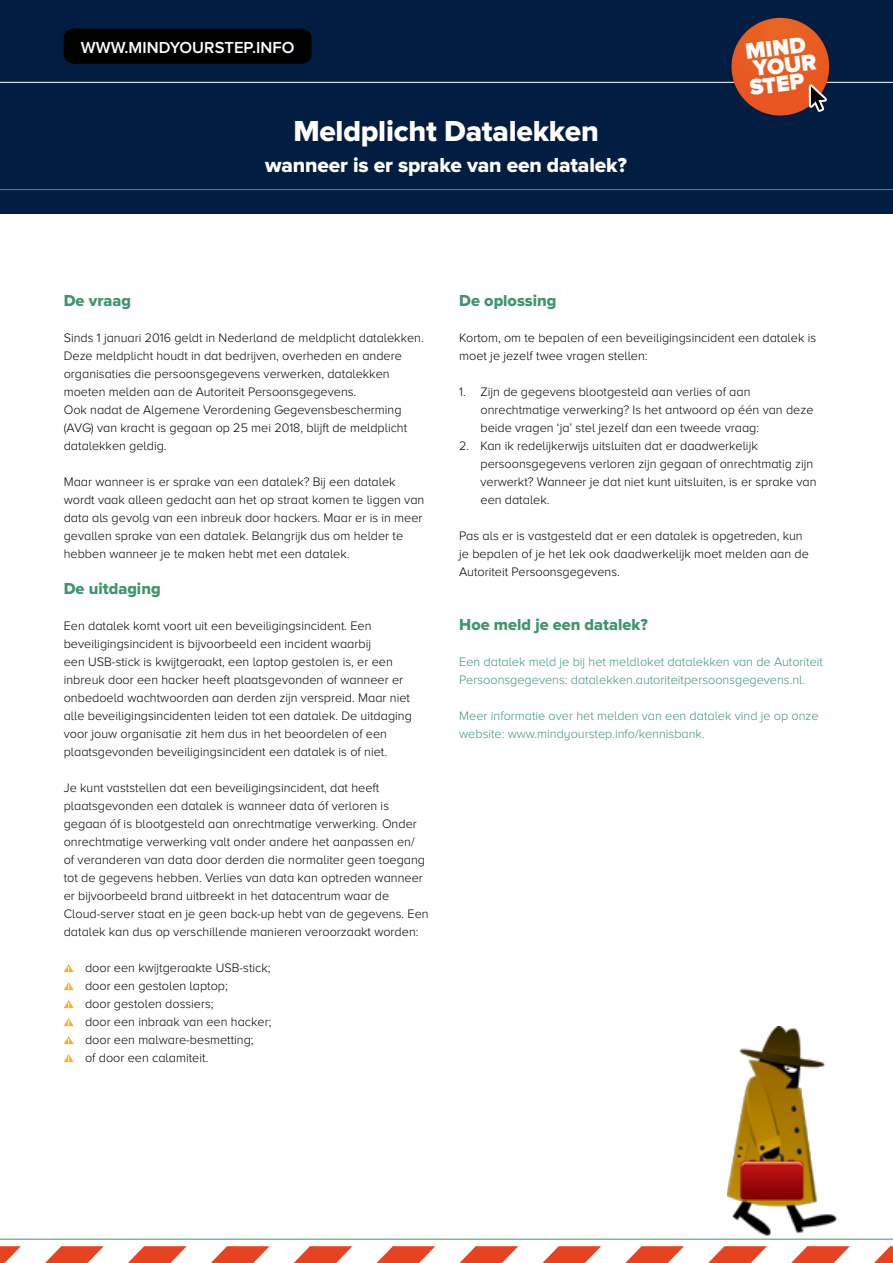
<style>
.page{position:relative;width:893px;height:1263px;background:#fff}
.page>*{position:absolute;margin:0;border:0;box-sizing:border-box;transform-origin:0 0}
.t1{font:30px "Proxima Nova Extrabld";letter-spacing:-.01em;color:#fff}
.t2{font:900 23.1px/18.3px "Proxima Nova";color:#fff}
.t3{font:21px "Proxima Nova Extrabld";letter-spacing:-.01em;color:#fff}
.t4{font:16.5px "Proxima Nova Extrabld";color:#3f956e}
.t5{font:600 16.5px "Proxima Nova A";color:#fff}
.t6{font:300 12.75px/18px "Proxima Nova A";color:#000}
.t7{font:300 12.75px/18px "Proxima Nova A";color:#3f956e}
</style>
<div class="page">
<img style="left:727px;top:1027px;width:112px;height:212px">
<svg style="left:211px;top:1246px;width:59px;height:17px"></svg>
<svg style="left:542px;top:1246px;width:59px;height:17px"></svg>
<svg style="left:874px;top:1246px;width:19px;height:17px"></svg>
<svg style="left:459px;top:1246px;width:59px;height:17px"></svg>
<svg style="left:791px;top:1246px;width:59px;height:17px"></svg>
<svg style="left:294px;top:1246px;width:58px;height:17px"></svg>
<svg style="left:625px;top:1246px;width:59px;height:17px"></svg>
<svg style="left:377px;top:1246px;width:58px;height:17px"></svg>
<svg style="left:0;top:1246px;width:21px;height:17px"></svg>
<svg style="left:45px;top:1246px;width:59px;height:17px"></svg>
<svg style="left:128px;top:1246px;width:59px;height:17px"></svg>
<svg style="left:708px;top:1246px;width:59px;height:17px"></svg>
<hr style="left:0;top:1239px;width:893px;height:1px;background:#3f956e">
<div style="left:0;top:0;width:893px;height:213px;background:#011e42"></div>
<hr style="left:0;top:82px;width:893px;height:1px;background:#fff">
<div style="left:731px;top:18px;width:98px;height:98px;background:#e95b21;border-radius:49px"></div>
<svg style="left:809px;top:84px;width:18px;height:28px"></svg>
<hr style="left:0;top:189px;width:893px;height:1px;background:#3f956e">
<svg style="left:64px;top:964px;width:10px;height:8px"></svg>
<svg style="left:64px;top:982px;width:10px;height:8px"></svg>
<svg style="left:64px;top:1000px;width:10px;height:8px"></svg>
<svg style="left:64px;top:1018px;width:10px;height:8px"></svg>
<svg style="left:64px;top:1036px;width:10px;height:8px"></svg>
<svg style="left:64px;top:1054px;width:10px;height:8px"></svg>
<div style="left:64px;top:29px;width:247px;height:35px;background:#000"></div>
<p class="t5" style="left:81px;top:38px;width:215px">WWW.MINDYOURSTEP.INFO</p>
<h1 class="t1" style="left:293px;top:113px;width:307px">Meldplicht Datalekken</h1>
<h3 class="t3" style="left:265px;top:153px;width:363px">wanneer is er sprake van een datalek?</h3>
<h2 class="t2" style="left:744px;top:43px;width:71px;rotate:-7deg">MIND<br>YOUR<br>STEP</h2>
<p class="t4" style="left:64px;top:291px;width:69px">De vraag</p>
<p class="t6" style="left:64px;top:329px;width:361px">Sinds 1 januari 2016 geldt in Nederland de meldplicht datalekken.<br>Deze meldplicht houdt in dat bedrijven, overheden en andere organisaties die persoonsgegevens verwerken, datalekken moeten melden aan de Autoriteit Persoonsgegevens.<br>Ook nadat de Algemene Verordening Gegevensbescherming (AVG) van kracht is gegaan op 25 mei 2018, blijft de meldplicht datalekken geldig.</p>
<p class="t6" style="left:64px;top:473px;width:362px">Maar wanneer is er sprake van een datalek? Bij een datalek wordt vaak alleen gedacht aan het op straat komen te liggen van data als gevolg van een inbreuk door hackers. Maar er is in meer gevallen sprake van een datalek. Belangrijk dus om helder te hebben wanneer je te maken hebt met een datalek.</p>
<p class="t4" style="left:64px;top:579px;width:98px">De uitdaging</p>
<p class="t6" style="left:64px;top:617px;width:350px">Een datalek komt voort uit een beveiligingsincident. Een beveiligingsincident is bijvoorbeeld een incident waarbij<br>een USB-stick is kwijtgeraakt, een laptop gestolen is, er een inbreuk door een hacker heeft plaatsgevonden of wanneer er onbedoeld wachtwoorden aan derden zijn verspreid. Maar niet alle beveiligingsincidenten leiden tot een datalek. De uitdaging voor jouw organisatie zit hem dus in het beoordelen of een plaatsgevonden beveiligingsincident een datalek is of niet.</p>
<p class="t6" style="left:64px;top:779px;width:366px">Je kunt vaststellen dat een beveiligingsincident, dat heeft plaatsgevonden een datalek is wanneer data óf verloren is gegaan óf is blootgesteld aan onrechtmatige verwerking. Onder onrechtmatige verwerking valt onder andere het aanpassen en/<br>of veranderen van data door derden die normaliter geen toegang tot de gegevens hebben. Verlies van data kan optreden wanneer er bijvoorbeeld brand uitbreekt in het datacentrum waar de Cloud-server staat en je geen back-up hebt van de gegevens. Een datalek kan dus op verschillende manieren veroorzaakt worden:</p>
<p class="t6" style="left:85px;top:959px;width:188px">door een kwijtgeraakte USB-stick; door een gestolen laptop;<br>door gestolen dossiers;<br>door een inbraak van een hacker; door een malware-besmetting;<br>of door een calamiteit.</p>
<p class="t4" style="left:459px;top:291px;width:99px">De oplossing</p>
<p class="t6" style="left:459px;top:329px;width:358px">Kortom, om te bepalen of een beveiligingsincident een datalek is moet je jezelf twee vragen stellen:</p>
<p class="t6" style="left:480px;top:383px;width:334px;text-indent:-21px">1. Zijn de gegevens blootgesteld aan verlies of aan onrechtmatige verwerking? Is het antwoord op één van deze beide vragen ‘ja’ stel jezelf dan een tweede vraag:</p>
<p class="t6" style="left:480px;top:437px;width:337px;text-indent:-21px">2. Kan ik redelijkerwijs uitsluiten dat er daadwerkelijk persoonsgegevens verloren zijn gegaan of onrechtmatig zijn verwerkt? Wanneer je dat niet kunt uitsluiten, is er sprake van een datalek.</p>
<p class="t6" style="left:459px;top:527px;width:351px">Pas als er is vastgesteld dat er een datalek is opgetreden, kun je bepalen of je het lek ook daadwerkelijk moet melden aan de<br>Autoriteit Persoonsgegevens.</p>
<p class="t4" style="left:459px;top:615px;width:190px">Hoe meld je een datalek?</p>
<p class="t7" style="left:459px;top:653px;width:365px">Een datalek meld je bij het meldloket datalekken van de Autoriteit<br>Persoonsgegevens: datalekken.autoriteitpersoonsgegevens.nl.</p>
<p class="t7" style="left:459px;top:707px;width:361px">Meer informatie over het melden van een datalek vind je op onze website: www.mindyourstep.info/kennisbank.</p>
</div>
